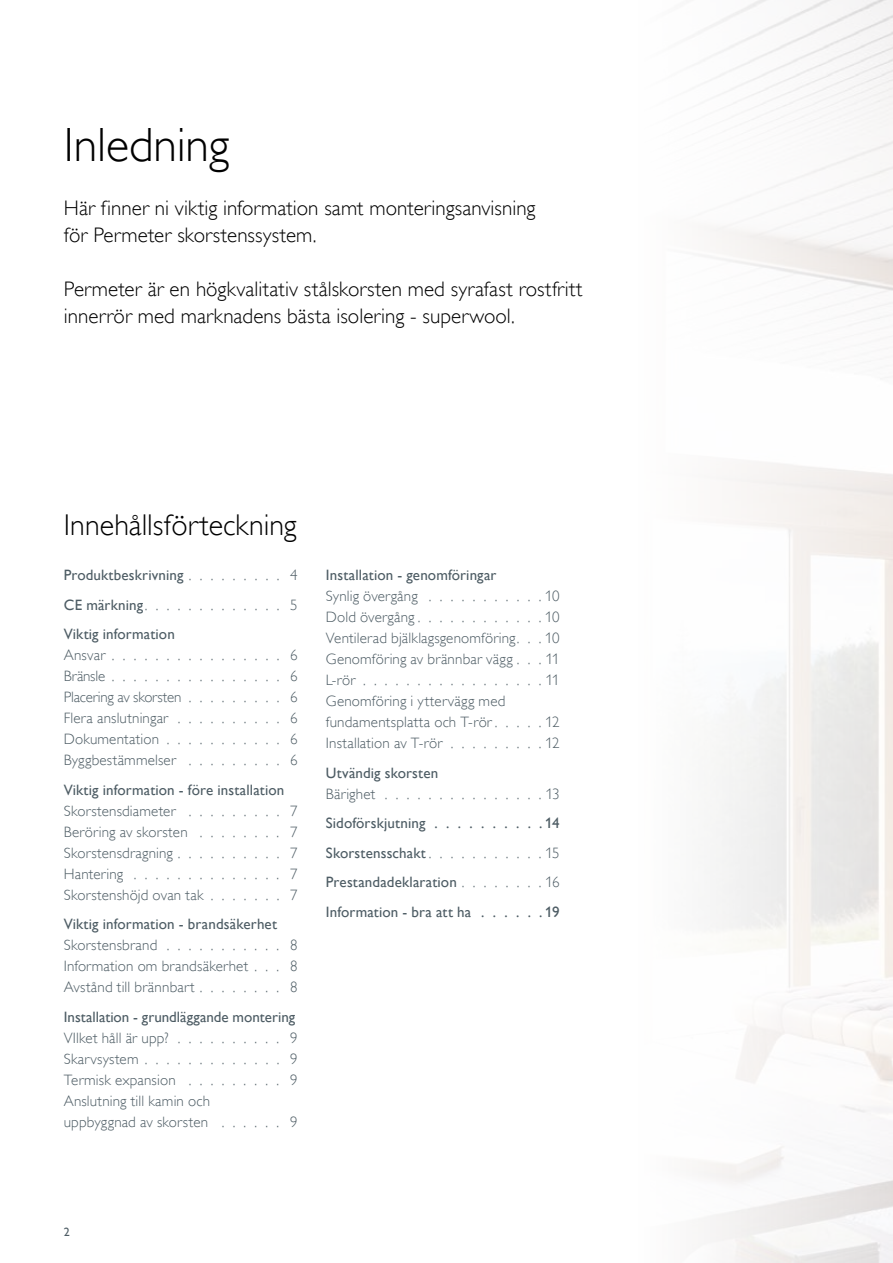
<style>
.page{position:relative;width:893px;height:1263px;background:#fff}
.page>*{position:absolute;margin:0;border:0;box-sizing:border-box;transform-origin:0 0}
.t1{font:300 48px "Gill Alt One";letter-spacing:-.005em;color:#000}
.t2{font:300 30px "Gill Alt One";color:#000}
.t3{font:300 21px/27px "Gill Alt One";letter-spacing:.005em;color:#000}
.t4{font:300 15px/21px "Gill Alt One";letter-spacing:.01em;color:#4d5c64;text-align:justify}
.t5{font:15px/29.5px "Gill Alt One";letter-spacing:.005em;color:#4d5c64;text-align:justify}
.t6{font:12px "Gill Alt One";color:#4d5c64}
.s1{font-weight:300}
</style>
<div class="page">
<h1 class="t1" style="left:64px;top:125px;width:167px">Inledning</h1>
<h3 class="t3" style="left:64px;top:196px;width:473px">Här finner ni viktig information samt monteringsanvisning för Permeter skorstenssystem.</h3>
<h3 class="t3" style="left:64px;top:277px;width:520px">Permeter är en högkvalitativ stålskorsten med syrafast rostfritt innerrör med marknadens bästa isolering - superwool.</h3>
<h2 class="t2" style="left:64px;top:513px;width:234px">Innehållsförteckning</h2>
<p class="t5" style="left:64px;top:561px;width:235px">Produktbeskrivning <span class="s1">. . . . . . . . . 4<br></span>CE märkning<span class="s1">. . . . . . . . . . . . . 5<br></span>Viktig information</p>
<p class="t4" style="left:64px;top:646px;width:235px">Ansvar . . . . . . . . . . . . . . . . 6<br>Bränsle . . . . . . . . . . . . . . . . 6<br>Placering av skorsten . . . . . . . . . 6<br>Flera anslutningar . . . . . . . . . . 6<br>Dokumentation . . . . . . . . . . . 6<br>Byggbestämmelser . . . . . . . . . 6</p>
<p class="t5" style="left:64px;top:776px;width:222px">Viktig information - före installation</p>
<p class="t4" style="left:64px;top:801px;width:235px">Skorstensdiameter . . . . . . . . . 7<br>Beröring av skorsten . . . . . . . . 7<br>Skorstensdragning . . . . . . . . . . 7<br>Hantering . . . . . . . . . . . . . . 7<br>Skorstenshöjd ovan tak . . . . . . . 7</p>
<p class="t5" style="left:64px;top:910px;width:215px">Viktig information - brandsäkerhet</p>
<p class="t4" style="left:64px;top:936px;width:235px">Skorstensbrand . . . . . . . . . . . 8<br>Information om brandsäkerhet . . . 8<br>Avstånd till brännbart . . . . . . . . 8</p>
<p class="t5" style="left:64px;top:1003px;width:233px">Installation - grundläggande montering</p>
<p class="t4" style="left:64px;top:1028px;width:235px;text-align:left">VIlket håll är upp? . . . . . . . . . . 9<br>Skarvsystem . . . . . . . . . . . . . 9<br>Termisk expansion . . . . . . . . . 9<br>Anslutning till kamin och<br>uppbyggnad av skorsten . . . . . . 9</p>
<p class="t5" style="left:326px;top:561px;width:172px">Installation - genomföringar</p>
<p class="t4" style="left:326px;top:587px;width:235px;text-align:left">Synlig övergång . . . . . . . . . . . 10<br>Dold övergång . . . . . . . . . . . . 10<br>Ventilerad bjälklagsgenomföring. . . 10<br>Genomföring av brännbar vägg . . . 11<br>L-rör . . . . . . . . . . . . . . . . . 11<br>Genomföring i yttervägg med fundamentsplatta och T-rör . . . . . 12<br>Installation av T-rör . . . . . . . . . 12</p>
<p class="t5" style="left:326px;top:759px;width:114px">Utvändig skorsten</p>
<p class="t4" style="left:326px;top:784px;width:235px">Bärighet . . . . . . . . . . . . . . . 13</p>
<p class="t5" style="left:326px;top:809px;width:235px">Sidoförskjutning . . . . . . . . . . 14<br>Skorstensschakt <span class="s1">. . . . . . . . . . . 15<br></span>Prestandadeklaration <span class="s1">. . . . . . . . 16<br></span>Information - bra att ha . . . . . . 19</p>
<p class="t6" style="left:64px;top:1227px;width:7px">2</p>
</div>
